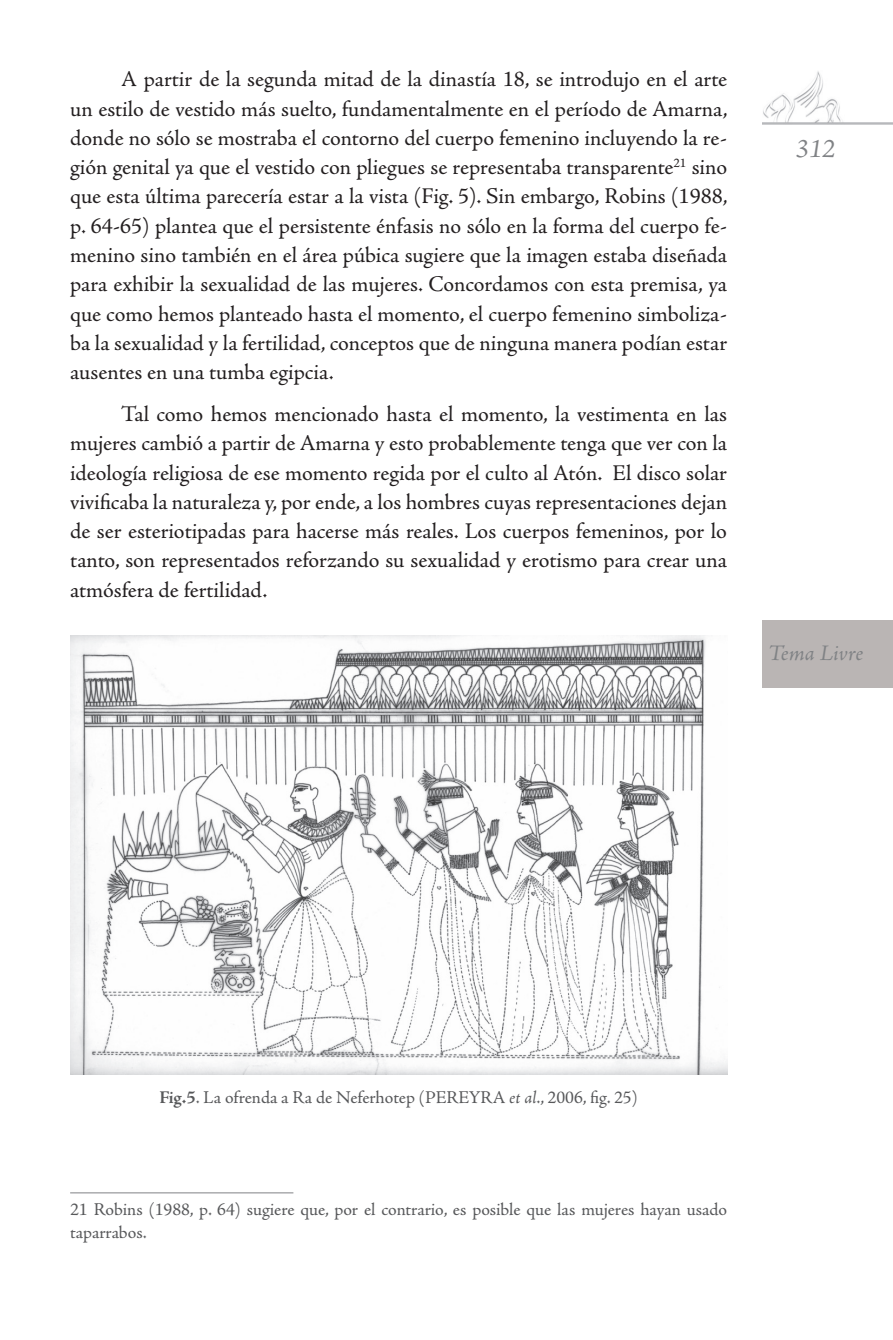
<style>
.page{position:relative;width:893px;height:1340px;background:#fff}
.page>*{position:absolute;margin:0;border:0;box-sizing:border-box;transform-origin:0 0}
.t1{font:italic 27px "Adobe Jenson Pro";color:#808285}
.t2{font:22.5px/29.2px "Adobe Jenson Pro";color:#231f20;text-align:justify}
.t3{font:italic 22.5px "Adobe Jenson Pro";letter-spacing:-.005em;color:#808285}
.t4{font:18px/22.5px "Adobe Jenson Pro";color:#57585a}
.s1{font-weight:700}
.s2{font-style:italic}
</style>
<div class="page">
<img style="left:762px;top:71px;width:131px;height:53px">
<div style="left:762px;top:620px;width:131px;height:68px;background:#bab5b4"></div>
<hr style="left:70px;top:1192px;width:223px;height:1px;background:#808285">
<img style="left:70px;top:635px;width:657px;height:439px">
<p class="t2" style="left:70px;top:65px;width:659px;text-indent:51px">A partir de la segunda mitad de la dinastía 18, se introdujo en el arte un estilo de vestido más suelto, fundamentalmente en el período de Amarna, donde no sólo se mostraba el contorno del cuerpo femenino incluyendo la re&shy;gión genital ya que el vestido con pliegues se representaba transparente<sup>21</sup> sino que esta última parecería estar a la vista (Fig. 5). Sin embargo, Robins (1988, p. 64-65) plantea que el persistente énfasis no sólo en la forma del cuerpo fe&shy;menino sino también en el área púbica sugiere que la imagen estaba diseñada para exhibir la sexualidad de las mujeres. Concordamos con esta premisa, ya que como hemos planteado hasta el momento, el cuerpo femenino simboliza&shy;ba la sexualidad y la fertilidad, conceptos que de ninguna manera podían estar ausentes en una tumba egipcia.</p>
<p class="t2" style="left:70px;top:400px;width:658px;text-indent:51px">Tal como hemos mencionado hasta el momento, la vestimenta en las mujeres cambió a partir de Amarna y esto probablemente tenga que ver con la ideología religiosa de ese momento regida por el culto al Atón. El disco solar vivificaba la naturaleza y, por ende, a los hombres cuyas representaciones dejan de ser esteriotipadas para hacerse más reales. Los cuerpos femeninos, por lo tanto, son representados reforzando su sexualidad y erotismo para crear una atmósfera de fertilidad.</p>
<p class="t1" style="left:796px;top:133px;width:41px">312</p>
<p class="t3" style="left:768px;top:640px;width:97px">Tema Livre</p>
<p class="t4" style="left:160px;top:1086px;width:480px"><span class="s1">Fig.5</span>. La ofrenda a Ra de Neferhotep (PEREYRA <span class="s2">et al</span>., 2006, fig. 25)</p>
<p class="t4" style="left:70px;top:1198px;width:658px">21 Robins (1988, p. 64) sugiere que, por el contrario, es posible que las mujeres hayan usado taparrabos.</p>
</div>
